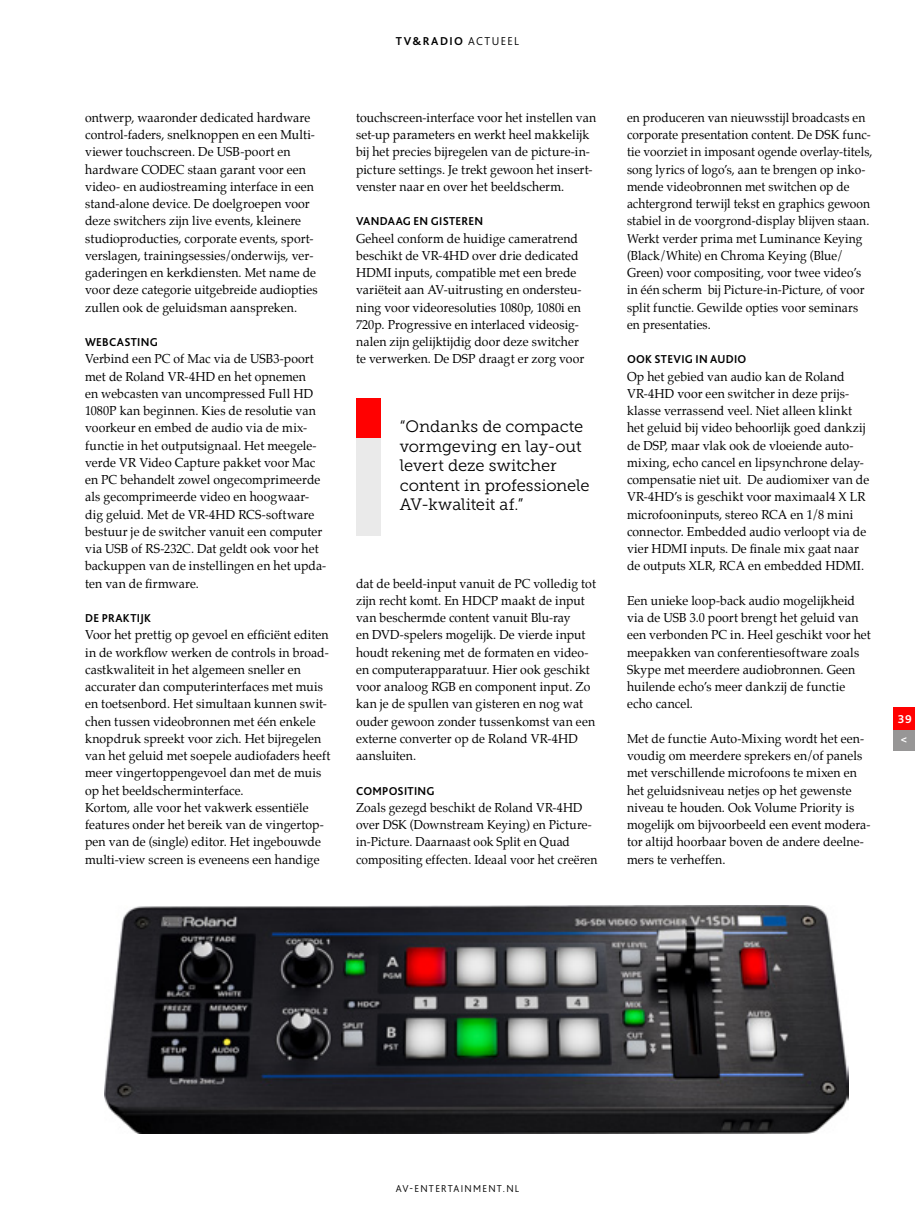
<style>
.page{position:relative;width:915px;height:1212px;background:#fff}
.page>*{position:absolute;margin:0;border:0;box-sizing:border-box;transform-origin:0 0}
.t1{font:16.5px/19.5px "Museo Slab 300";letter-spacing:-.01em;color:#000}
.t2{font:12.75px/17.2px "Palatino";letter-spacing:.005em;color:#000;scale:.96 1}
.t3{font:12.75px/17.2px "Palatino";letter-spacing:.005em;color:#000;scale:.94 1}
.t4{font:700 12px "Bliss 2";letter-spacing:.025em;color:#000;scale:.96 1}
.t5{font:700 12px "Bliss 2";letter-spacing:.025em;color:#000}
.t6{font:700 12px/20.7px "Bliss 2";color:#fff}
.t7{font:300 10.5px "Bliss 2";letter-spacing:.125em;color:#000}
.s1{font-weight:300}
</style>
<div class="page">
<div style="left:893px;top:728px;width:21px;height:22px;background:#979696"></div>
<div style="left:893px;top:707px;width:21px;height:22px;background:#ff0101"></div>
<img style="left:105px;top:906px;width:743px;height:227px">
<div style="left:356px;top:398px;width:24px;height:137px;background:#eaeaea"></div>
<div style="left:356px;top:398px;width:24px;height:39px;background:#ff0101"></div>
<p class="t5" style="left:395px;top:33px;width:125px">TV&amp;RADIO <span class="s1">ACTUEEL</span></p>
<p class="t2" style="left:85px;top:109px;width:244px">ontwerp, waaronder dedicated hardware control-faders, snelknoppen en een Multi&shy;viewer touchscreen. De USB-poort en hardware CODEC staan garant voor een video- en audiostreaming interface in een stand-alone device. De doelgroepen voor deze switchers zijn live events, kleinere studioproducties, corporate events, sport&shy;verslagen, trainingsessies/onderwijs, ver&shy;gaderingen en kerkdiensten. Met name de voor deze categorie uitgebreide audiopties zullen ook de geluidsman aanspreken.</p>
<p class="t4" style="left:85px;top:335px;width:77px">WEBCASTING</p>
<p class="t2" style="left:85px;top:350px;width:252px">Verbind een PC of Mac via de USB3-poort met de Roland VR-4HD en het opnemen<br>en webcasten van uncompressed Full HD 1080P kan beginnen. Kies de resolutie van voorkeur en embed de audio via de mix&shy;functie in het outputsignaal. Het meegele&shy;verde VR Video Capture pakket voor Mac en PC behandelt zowel ongecomprimeerde als gecomprimeerde video en hoogwaar&shy;dig geluid. Met de VR-4HD RCS-software bestuur je de switcher vanuit een computer via USB of RS-232C. Dat geldt ook voor het backuppen van de instellingen en het upda&shy;ten van de firmware.</p>
<p class="t4" style="left:85px;top:611px;width:70px">DE PRAKTIJK</p>
<p class="t2" style="left:85px;top:626px;width:257px">Voor het prettig op gevoel en efficiënt editen in de workflow werken de controls in broad&shy;castkwaliteit in het algemeen sneller en accurater dan computerinterfaces met muis en toetsenbord. Het simultaan kunnen swit&shy;chen tussen videobronnen met één enkele knopdruk spreekt voor zich. Het bijregelen van het geluid met soepele audiofaders heeft meer vingertoppengevoel dan met de muis op het beeldscherminterface.<br>Kortom, alle voor het vakwerk essentiële features onder het bereik van de vingertop&shy;pen van de (single) editor. Het ingebouwde multi-view screen is eveneens een handige</p>
<p class="t2" style="left:356px;top:109px;width:252px">touchscreen-interface voor het instellen van set-up parameters en werkt heel makkelijk bij het precies bijregelen van de picture-in&shy;picture settings. Je trekt gewoon het insert&shy;venster naar en over het beeldscherm.</p>
<p class="t4" style="left:356px;top:214px;width:134px">VANDAAG EN GISTEREN</p>
<p class="t2" style="left:356px;top:229px;width:239px">Geheel conform de huidige cameratrend beschikt de VR-4HD over drie dedicated HDMI inputs, compatible met een brede variëteit aan AV-uitrusting en ondersteu&shy;ning voor videoresoluties 1080p, 1080i en 720p. Progressive en interlaced videosig&shy;nalen zijn gelijktijdig door deze switcher te verwerken. De DSP draagt er zorg voor</p>
<p class="t1" style="left:400px;top:417px;width:191px">“Ondanks de compacte vormgeving en lay-out levert deze switcher content in professionele<br>AV-kwaliteit af.”</p>
<p class="t2" style="left:356px;top:574px;width:251px">dat de beeld-input vanuit de PC volledig tot zijn recht komt. En HDCP maakt de input van beschermde content vanuit Blu-ray<br>en DVD-spelers mogelijk. De vierde input houdt rekening met de formaten en video&shy;en computerapparatuur. Hier ook geschikt voor analoog RGB en component input. Zo kan je de spullen van gisteren en nog wat ouder gewoon zonder tussenkomst van een externe converter op de Roland VR-4HD aansluiten.</p>
<p class="t4" style="left:356px;top:783px;width:83px">COMPOSITING</p>
<p class="t3" style="left:356px;top:799px;width:258px">Zoals gezegd beschikt de Roland VR-4HD over DSK (Downstream Keying) en Picture&shy;in-Picture. Daarnaast ook Split en Quad compositing effecten. Ideaal voor het creëren</p>
<p class="t3" style="left:626px;top:109px;width:262px">en produceren van nieuwsstijl broadcasts en corporate presentation content. De DSK func&shy;tie voorziet in imposant ogende overlay-titels, song lyrics of logo’s, aan te brengen op inko&shy;mende videobronnen met switchen op de achtergrond terwijl tekst en graphics gewoon stabiel in de voorgrond-display blijven staan.<br>Werkt verder prima met Luminance Keying (Black/White) en Chroma Keying (Blue/ Green) voor compositing, voor twee video’s in één scherm bij Picture-in-Picture, of voor split functie. Gewilde opties voor seminars en presentaties.</p>
<p class="t4" style="left:626px;top:352px;width:126px">OOK STEVIG IN AUDIO</p>
<p class="t2" style="left:626px;top:367px;width:254px">Op het gebied van audio kan de Roland VR-4HD voor een switcher in deze prijs&shy;klasse verrassend veel. Niet alleen klinkt het geluid bij video behoorlijk goed dankzij de DSP, maar vlak ook de vloeiende auto&shy;mixing, echo cancel en lipsynchrone delay&shy;compensatie niet uit. De audiomixer van de VR-4HD’s is geschikt voor maximaal4 X LR microfooninputs, stereo RCA en 1/8 mini connector. Embedded audio verloopt via de vier HDMI inputs. De finale mix gaat naar de outputs XLR, RCA en embedded HDMI.</p>
<p class="t2" style="left:626px;top:592px;width:255px">Een unieke loop-back audio mogelijkheid via de USB 3.0 poort brengt het geluid van een verbonden PC in. Heel geschikt voor het meepakken van conferentiesoftware zoals Skype met meerdere audiobronnen. Geen huilende echo’s meer dankzij de functie echo cancel.</p>
<p class="t2" style="left:626px;top:730px;width:255px">Met de functie Auto-Mixing wordt het een&shy;voudig om meerdere sprekers en/of panels met verschillende microfoons te mixen en het geluidsniveau netjes op het gewenste niveau te houden. Ook Volume Priority is mogelijk om bijvoorbeeld een event modera&shy;tor altijd hoorbaar boven de andere deelne&shy;mers te verheffen.</p>
<p class="t6" style="left:897px;top:708px;width:16px">39 &lt;</p>
<p class="t7" style="left:395px;top:1182px;width:125px">AV-ENTERTAINMENT.NL</p>
</div>
